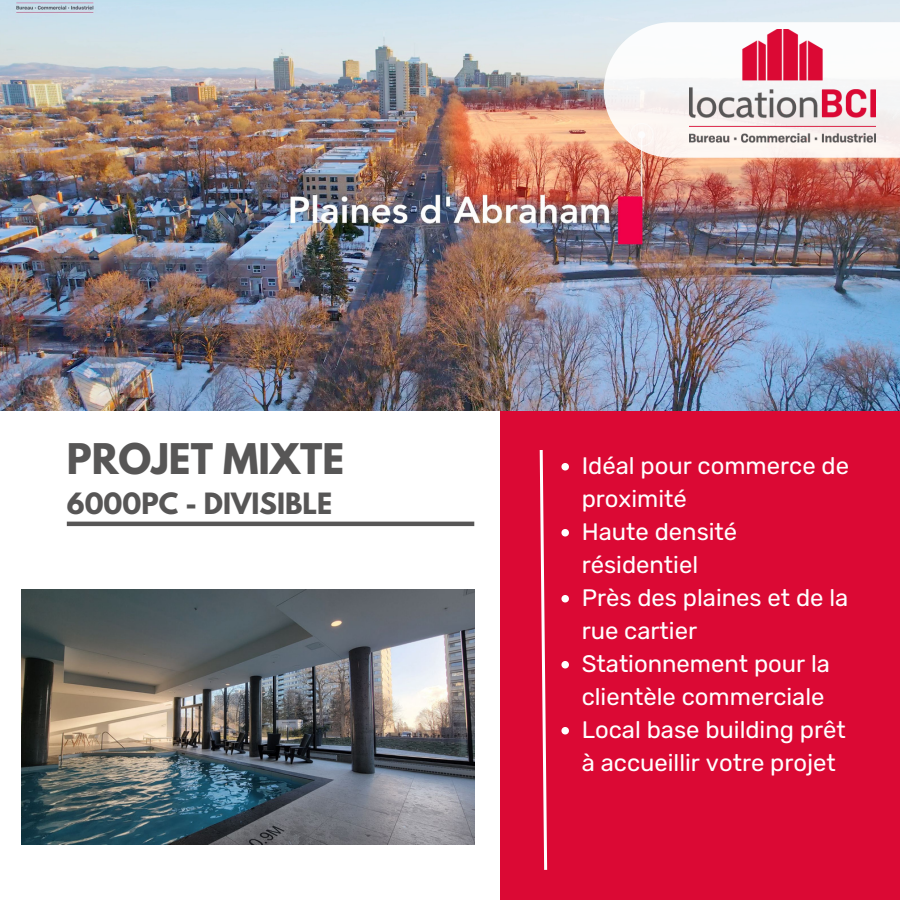
<style>
.page{position:relative;width:900px;height:900px;background:#fff}
.page>*{position:absolute;margin:0;border:0;box-sizing:border-box;transform-origin:0 0}
.t1{font:700 37.4px "League Spartan";color:#575656}
.t2{font:700 26px "League Spartan";color:#575656}
.t3{font:23.8px/33px "Rubik";color:#fff}
</style>
<div class="page">
<div style="left:500px;top:374px;width:400px;height:526px;background:#db0934"></div>
<img style="left:0;top:1px;width:900px;height:410px">
<svg style="left:604px;top:22px;width:296px;height:136px;fill:#fbf7f4"></svg>
<hr style="left:67px;top:522px;width:407px;height:4px;background:#575656">
<img style="left:690px;top:29px;width:185px;height:118px">
<svg style="left:561px;top:463px;width:8px;height:7px"></svg>
<svg style="left:561px;top:529px;width:8px;height:7px"></svg>
<svg style="left:561px;top:595px;width:8px;height:7px"></svg>
<svg style="left:561px;top:661px;width:8px;height:7px"></svg>
<svg style="left:561px;top:727px;width:8px;height:7px"></svg>
<svg style="left:539px;top:450px;width:9px;height:420px"></svg>
<img style="left:21px;top:589px;width:453px;height:255px">
<p class="t1" style="left:67px;top:440px;width:279px">PROJET MIXTE</p>
<p class="t2" style="left:67px;top:491px;width:267px">6000PC - DIVISIBLE</p>
<p class="t3" style="left:582px;top:450px;width:269px">Idéal pour commerce de proximité</p>
<p class="t3" style="left:582px;top:516px;width:157px">Haute densité résidentiel</p>
<p class="t3" style="left:582px;top:582px;width:268px">Près des plaines et de la rue cartier</p>
<p class="t3" style="left:582px;top:648px;width:250px">Stationnement pour la clientèle commerciale</p>
<p class="t3" style="left:582px;top:714px;width:266px">Local base building prêt à accueillir votre projet</p>
</div>
